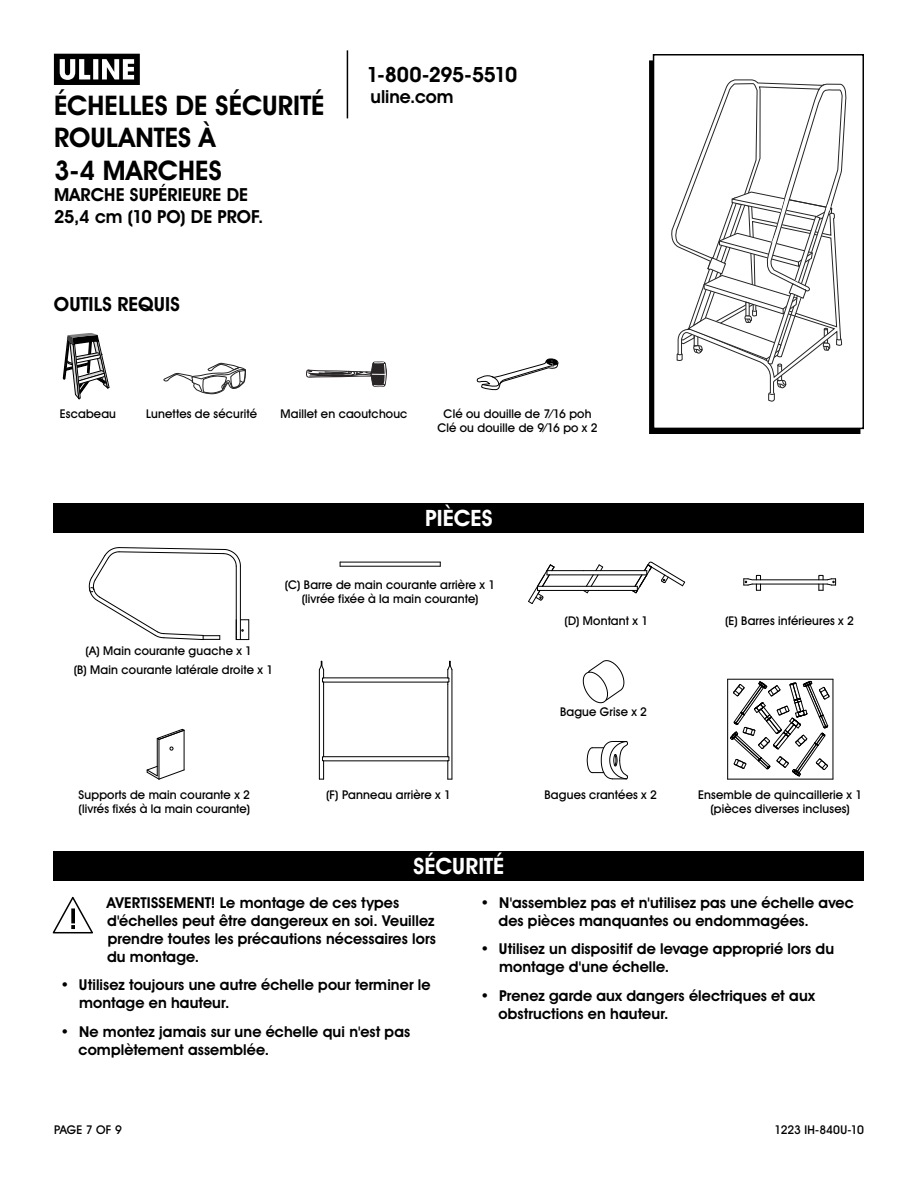
<style>
.page{position:relative;width:918px;height:1188px;background:#fff}
.page>*{position:absolute;margin:0;border:0;box-sizing:border-box;transform-origin:0 0}
.t1{font:700 27px/32.4px "Uline Two Knine";color:#000}
.t2{font:700 22.5px "Uline Two Knine";letter-spacing:-.005em;color:#fff}
.t3{font:700 21px "Uline Two Knine";letter-spacing:-.02em;color:#000}
.t4{font:700 19.5px "Uline Two Knine";letter-spacing:.005em;color:#000}
.t5{font:700 18px/21.6px "Uline Two Knine";color:#000}
.t6{font:700 15px/18px "Uline Two Knine";letter-spacing:.005em;color:#000}
.t7{font:12px/14.4px "Uline Two Knine";letter-spacing:.015em;color:#000;text-align:center}
.t8{font:12px "Uline Two Knine";letter-spacing:-.005em;color:#000}
</style>
<div class="page">
<hr style="left:347px;top:50px;width:1px;height:68px;background:#000">
<svg style="left:54px;top:54px;width:86px;height:31px"></svg>
<svg style="left:89px;top:547px;width:161px;height:93px"></svg>
<hr style="left:547px;top:570px;width:36px;height:1px;background:#000">
<svg style="left:583px;top:564px;width:20px;height:29px"></svg>
<svg style="left:632px;top:562px;width:53px;height:31px"></svg>
<hr style="left:547px;top:575px;width:100px;height:1px;background:#000">
<hr style="left:583px;top:570px;width:64px;height:1px;background:#000">
<hr style="left:538px;top:586px;width:99px;height:1px;background:#000">
<hr style="left:538px;top:590px;width:99px;height:1px;background:#000">
<svg style="left:528px;top:564px;width:27px;height:40px"></svg>
<hr style="left:340px;top:566px;width:100px;height:1px;background:#000">
<hr style="left:340px;top:562px;width:100px;height:1px;background:#000">
<svg style="left:170px;top:747px;width:4px;height:4px"></svg>
<hr style="left:159px;top:739px;width:1px;height:40px;background:#000">
<hr style="left:184px;top:730px;width:1px;height:40px;background:#000">
<hr style="left:157px;top:738px;width:1px;height:38px;background:#000">
<svg style="left:147px;top:766px;width:38px;height:14px"></svg>
<svg style="left:156px;top:729px;width:29px;height:11px"></svg>
<svg style="left:587px;top:741px;width:41px;height:39px"></svg>
<hr style="left:323px;top:684px;width:1px;height:73px;background:#000">
<hr style="left:319px;top:670px;width:1px;height:109px;background:#000">
<hr style="left:324px;top:678px;width:124px;height:1px;background:#000">
<hr style="left:324px;top:682px;width:124px;height:1px;background:#000">
<svg style="left:319px;top:661px;width:5px;height:23px"></svg>
<hr style="left:324px;top:756px;width:124px;height:1px;background:#000">
<svg style="left:447px;top:661px;width:5px;height:23px"></svg>
<hr style="left:324px;top:761px;width:124px;height:1px;background:#000">
<hr style="left:448px;top:684px;width:1px;height:73px;background:#000">
<hr style="left:452px;top:670px;width:1px;height:109px;background:#000">
<svg style="left:447px;top:756px;width:5px;height:24px"></svg>
<svg style="left:319px;top:756px;width:5px;height:24px"></svg>
<hr style="left:728px;top:779px;width:105px;height:1px;background:#000">
<hr style="left:728px;top:679px;width:105px;height:1px;background:#000">
<hr style="left:727px;top:679px;width:1px;height:100px;background:#000">
<hr style="left:833px;top:679px;width:1px;height:100px;background:#000">
<svg style="left:730px;top:681px;width:100px;height:96px"></svg>
<svg style="left:744px;top:575px;width:92px;height:16px"></svg>
<div style="left:54px;top:503px;width:810px;height:30px;background:#000"></div>
<div style="left:54px;top:851px;width:810px;height:30px;background:#000"></div>
<svg style="left:53px;top:897px;width:40px;height:36px"></svg>
<svg style="left:582px;top:660px;width:43px;height:44px"></svg>
<div style="left:649px;top:60px;width:211px;height:374px;border:2px solid #000"></div>
<div style="left:654px;top:55px;width:209px;height:373px;background:#fff"></div>
<div style="left:653px;top:54px;width:211px;height:375px;border:2px solid #000"></div>
<svg style="left:671px;top:84px;width:176px;height:318px"></svg>
<svg style="left:674px;top:79px;width:168px;height:316px"></svg>
<svg style="left:476px;top:358px;width:83px;height:33px"></svg>
<svg style="left:306px;top:362px;width:81px;height:26px"></svg>
<svg style="left:63px;top:333px;width:46px;height:66px"></svg>
<svg style="left:163px;top:362px;width:83px;height:33px"></svg>
<h1 class="t1" style="left:54px;top:89px;width:272px">ÉCHELLES DE SÉCURITÉ<br>ROULANTES À<br>3-4 MARCHES</h1>
<p class="t5" style="left:54px;top:184px;width:211px">MARCHE SUPÉRIEURE DE<br>25,4 cm (10 PO) DE PROF.</p>
<h3 class="t4" style="left:54px;top:292px;width:127px">OUTILS REQUIS</h3>
<h3 class="t3" style="left:366px;top:62px;width:152px">1-800-295-5510</h3>
<p class="t5" style="left:371px;top:86px;width:84px">uline.com</p>
<p class="t7" style="left:60px;top:406px;width:58px">Escabeau</p>
<p class="t7" style="left:146px;top:406px;width:112px">Lunettes de sécurité</p>
<p class="t7" style="left:280px;top:406px;width:129px">Maillet en caoutchouc</p>
<p class="t7" style="left:437px;top:406px;width:162px">Clé ou douille de 7⁄16 poh<br>Clé ou douille de 9⁄16 po x 2</p>
<h2 class="t2" style="left:425px;top:505px;width:69px">PIÈCES</h2>
<p class="t7" style="left:285px;top:577px;width:212px">(C) Barre de main courante arrière x 1 (livrée fixée à la main courante)</p>
<p class="t7" style="left:86px;top:643px;width:168px">(A) Main courante guache x 1</p>
<p class="t7" style="left:74px;top:663px;width:201px">(B) Main courante latérale droite x 1</p>
<p class="t7" style="left:565px;top:613px;width:85px">(D) Montant x 1</p>
<p class="t7" style="left:560px;top:705px;width:89px">Bague Grise x 2</p>
<p class="t7" style="left:725px;top:613px;width:130px">(E) Barres inférieures x 2</p>
<p class="t7" style="left:79px;top:787px;width:173px;text-align:left">Supports de main courante x 2 (livrés fixés à la main courante)</p>
<p class="t7" style="left:544px;top:787px;width:114px">Bagues crantées x 2</p>
<p class="t7" style="left:326px;top:787px;width:126px">(F) Panneau arrière x 1</p>
<p class="t7" style="left:698px;top:787px;width:166px">Ensemble de quincaillerie x 1 (pièces diverses incluses)</p>
<h2 class="t2" style="left:413px;top:853px;width:93px">SÉCURITÉ</h2>
<p class="t6" style="left:107px;top:893px;width:330px">AVERTISSEMENT! Le montage de ces types d'échelles peut être dangereux en soi. Veuillez prendre toutes les précautions nécessaires lors du montage.</p>
<p class="t6" style="left:79px;top:976px;width:353px;text-indent:-19px">• Utilisez toujours une autre échelle pour terminer le montage en hauteur.</p>
<p class="t6" style="left:79px;top:1023px;width:333px;text-indent:-18px">• Ne montez jamais sur une échelle qui n'est pas complètement assemblée.</p>
<p class="t6" style="left:499px;top:893px;width:357px;text-indent:-18px">• N'assemblez pas et n'utilisez pas une échelle avec des pièces manquantes ou endommagées.</p>
<p class="t6" style="left:499px;top:940px;width:336px;text-indent:-19px">• Utilisez un dispositif de levage approprié lors du montage d'une échelle.</p>
<p class="t6" style="left:499px;top:987px;width:318px;text-indent:-18px">• Prenez garde aux dangers électriques et aux obstructions en hauteur.</p>
<p class="t7" style="left:54px;top:1122px;width:69px">PAGE 7 OF 9</p>
<p class="t8" style="left:775px;top:1122px;width:91px">1223 IH-840U-10</p>
</div>
